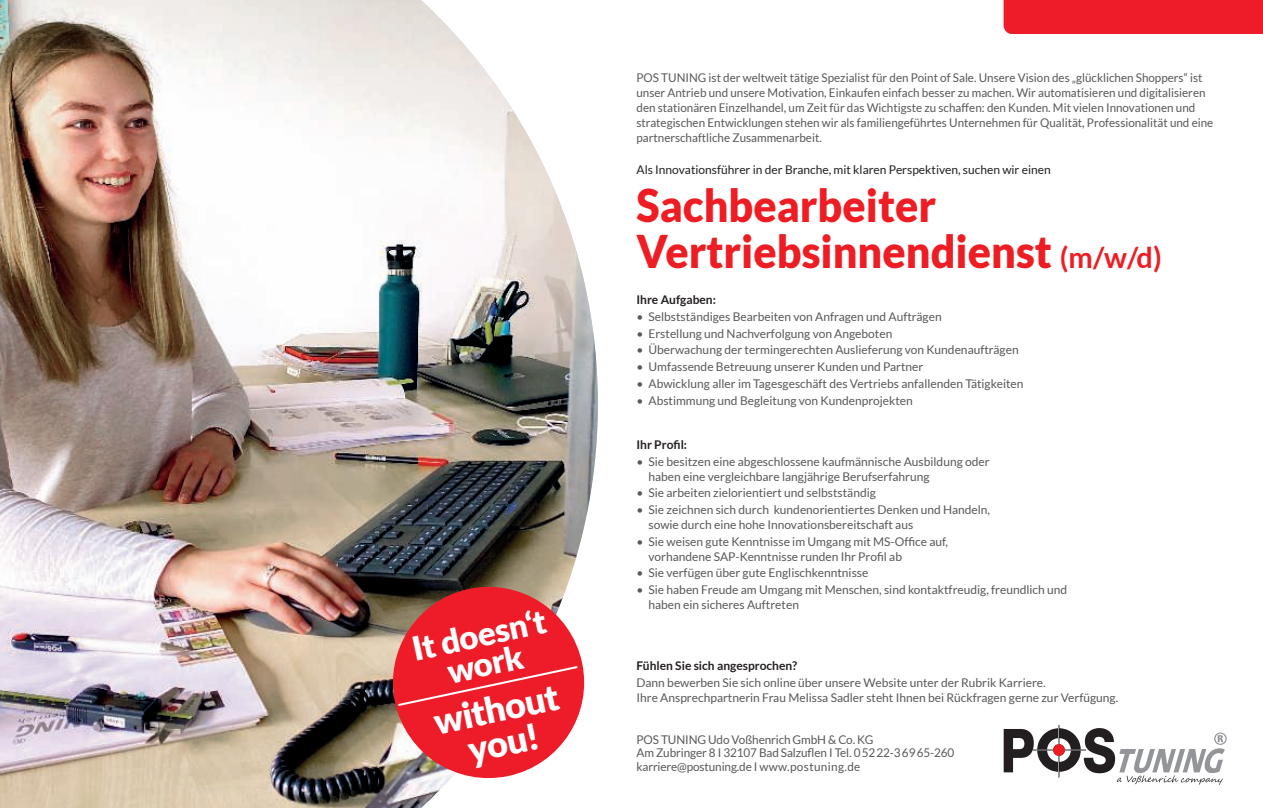
<style>
.page{position:relative;width:1263px;height:808px;background:#fff}
.page>*{position:absolute;margin:0;border:0;box-sizing:border-box;transform-origin:0 0}
.t1{font:900 45.15px/46.5px "Lato";color:#ee1d23;scale:.95 1}
.t2{font:900 36px/34.5px "Lato";color:#fff;text-align:center}
.t3{font:900 33px/30px "Lato";color:#fff;text-align:center}
.t4{font:12px/15px "Lato";color:#57585a}
.t5{font:12px "Lato";color:#231f20}
.t6{font:700 12px "Lato";color:#231f20}
.s1{font-weight:700;font-size:28.95px}
</style>
<div class="page">
<img style="left:0;top:0;width:598px;height:808px">
<div style="left:1003px;top:0;width:260px;height:34px;background:#ee1c28"></div>
<svg style="left:384px;top:578px;width:209px;height:209px;fill:#ee1c28"></svg>
<div style="left:396px;top:664px;width:184px;height:43px;background:#ee1c28"></div>
<svg style="left:1004px;top:725px;width:223px;height:60px"></svg>
<h3 class="t3" style="left:410px;top:636px;width:138px;rotate:-12deg">It doesn‘t work</h3>
<h2 class="t2" style="left:431px;top:707px;width:128px;rotate:-12deg">without you!</h2>
<p class="t4" style="left:636px;top:70px;width:578px">POS TUNING ist der weltweit tätige Spezialist für den Point of Sale. Unsere Vision des „glücklichen Shoppers“ ist unser Antrieb und unsere Motivation, Einkaufen einfach besser zu machen. Wir automatisieren und digitalisieren den stationären Einzelhandel, um Zeit für das Wichtigste zu schaffen: den Kunden. Mit vielen Innovationen und strategischen Entwicklungen stehen wir als familiengeführtes Unternehmen für Qualität, Professionalität und eine partnerschaftliche Zusammenarbeit.</p>
<p class="t5" style="left:636px;top:164px;width:416px">Als Innovationsführer in der Branche, mit klaren Perspektiven, suchen wir einen</p>
<h1 class="t1" style="left:636px;top:184px;width:554px">Sachbearbeiter<br>Vertriebsinnendienst <span class="s1">(m/w/d)</span></h1>
<p class="t6" style="left:636px;top:295px;width:81px">Ihre Aufgaben:</p>
<p class="t4" style="left:636px;top:309px;width:307px">• Selbstständiges Bearbeiten von Anfragen und Aufträgen</p>
<p class="t4" style="left:636px;top:326px;width:257px">• Erstellung und Nachverfolgung von Angeboten</p>
<p class="t4" style="left:636px;top:343px;width:384px">• Überwachung der termingerechten Auslieferung von Kundenaufträgen</p>
<p class="t4" style="left:636px;top:359px;width:288px">• Umfassende Betreuung unserer Kunden und Partner</p>
<p class="t4" style="left:636px;top:376px;width:388px">• Abwicklung aller im Tagesgeschäft des Vertriebs anfallenden Tätigkeiten</p>
<p class="t4" style="left:636px;top:393px;width:278px">• Abstimmung und Begleitung von Kundenprojekten</p>
<p class="t6" style="left:636px;top:438px;width:52px">Ihr Profil:</p>
<p class="t4" style="left:648px;top:454px;width:343px;text-indent:-12px">• Sie besitzen eine abgeschlossene kaufmännische Ausbildung oder haben eine vergleichbare langjährige Berufserfahrung</p>
<p class="t4" style="left:636px;top:486px;width:241px">• Sie arbeiten zielorientiert und selbstständig</p>
<p class="t4" style="left:648px;top:502px;width:343px;text-indent:-12px">• Sie zeichnen sich durch kundenorientiertes Denken und Handeln, sowie durch eine hohe Innovationsbereitschaft aus</p>
<p class="t4" style="left:648px;top:534px;width:301px;text-indent:-12px">• Sie weisen gute Kenntnisse im Umgang mit MS-Office auf, vorhandene SAP-Kenntnisse runden Ihr Profil ab</p>
<p class="t4" style="left:636px;top:566px;width:233px">• Sie verfügen über gute Englischkenntnisse</p>
<p class="t4" style="left:648px;top:582px;width:420px;text-indent:-12px">• Sie haben Freude am Umgang mit Menschen, sind kontaktfreudig, freundlich und haben ein sicheres Auftreten</p>
<p class="t6" style="left:636px;top:659px;width:162px">Fühlen Sie sich angesprochen?</p>
<p class="t4" style="left:636px;top:675px;width:483px">Dann bewerben Sie sich online über unsere Website unter der Rubrik Karriere.<br>Ihre Ansprechpartnerin Frau Melissa Sadler steht Ihnen bei Rückfragen gerne zur Verfügung.</p>
<p class="t4" style="left:636px;top:733px;width:319px;line-height:13.5px">POS TUNING Udo Voßhenrich GmbH &amp; Co. KG<br>Am Zubringer 8 I 32107 Bad Salzuflen I Tel. 0 52 22-3 69 65-260 karriere@postuning.de I www.postuning.de</p>
</div>
